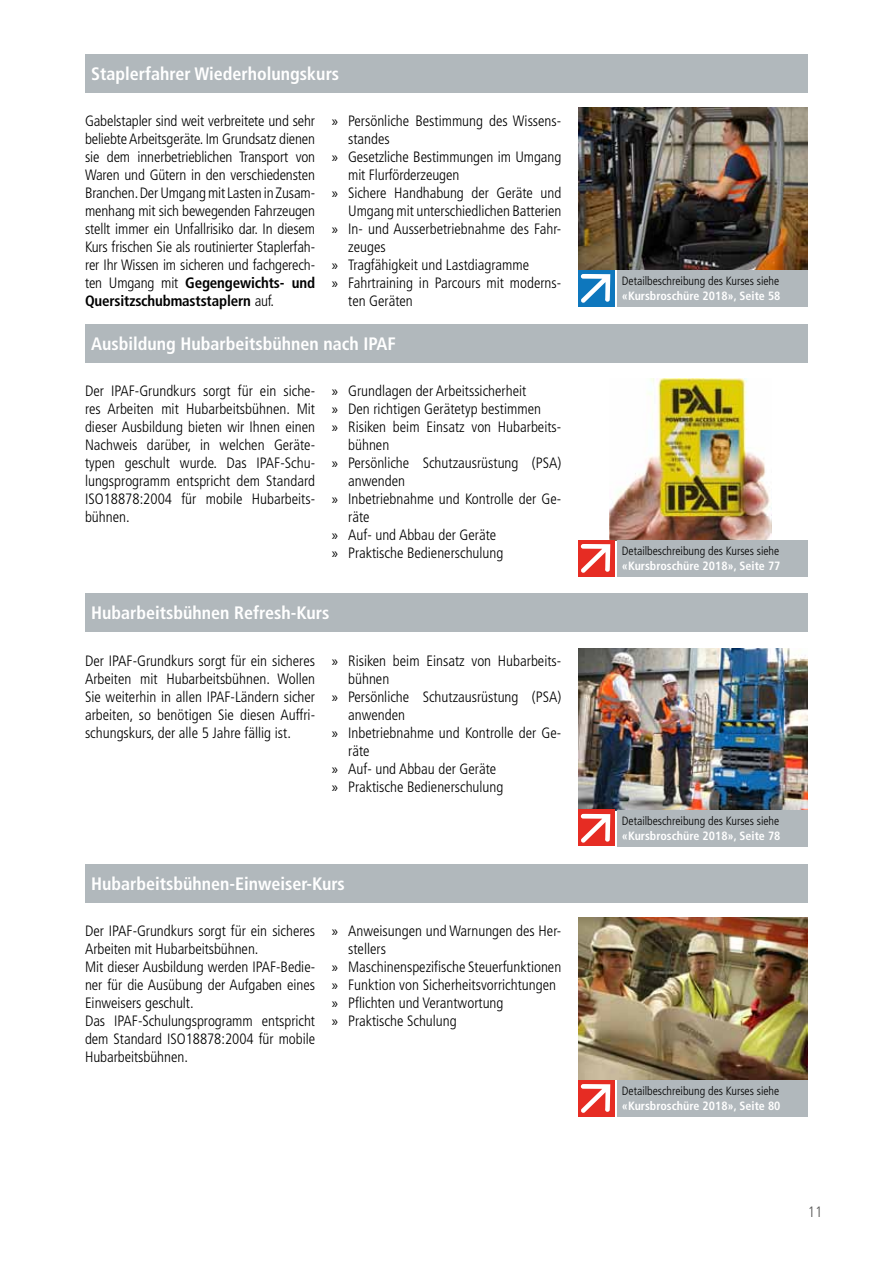
<style>
.page{position:relative;width:893px;height:1263px;background:#fff}
.page>*{position:absolute;margin:0;border:0;box-sizing:border-box;transform-origin:0 0}
.t1{font:700 condensed 18px "Frutiger";color:#fff}
.t2{font:300 condensed 15px/18px "Frutiger";color:#000;text-align:justify}
.t3{font:300 condensed 15px "Frutiger";color:#565655}
.t4{font:300 condensed 12px "Frutiger";color:#000}
.t5{font:700 condensed 12px "Frutiger";color:#fff}
.s1{font-weight:700}
.s2{font-family:"Myriad Pro";font-weight:400;font-stretch:normal}
</style>
<div class="page">
<img style="left:609px;top:378px;width:163px;height:162px">
<img style="left:578px;top:648px;width:230px;height:162px">
<img style="left:578px;top:918px;width:230px;height:162px">
<div style="left:85px;top:324px;width:723px;height:39px;background:#b1b8bc"></div>
<div style="left:85px;top:593px;width:723px;height:38px;background:#b1b8bc"></div>
<div style="left:85px;top:864px;width:723px;height:39px;background:#b1b8bc"></div>
<div style="left:618px;top:540px;width:190px;height:36px;background:#b1b8bc"></div>
<div style="left:618px;top:810px;width:190px;height:36px;background:#b1b8bc"></div>
<div style="left:618px;top:1080px;width:190px;height:36px;background:#b1b8bc"></div>
<div style="left:578px;top:540px;width:36px;height:36px;background:#e62c23"></div>
<svg style="left:581px;top:544px;width:29px;height:29px"></svg>
<div style="left:578px;top:810px;width:36px;height:36px;background:#e62c23"></div>
<svg style="left:581px;top:814px;width:29px;height:29px"></svg>
<div style="left:578px;top:1080px;width:36px;height:36px;background:#e62c23"></div>
<svg style="left:581px;top:1084px;width:29px;height:29px"></svg>
<img style="left:578px;top:108px;width:230px;height:162px">
<div style="left:85px;top:54px;width:723px;height:39px;background:#b1b8bc"></div>
<div style="left:618px;top:270px;width:190px;height:36px;background:#b1b8bc"></div>
<div style="left:578px;top:270px;width:36px;height:36px;background:#0e77bd"></div>
<svg style="left:581px;top:274px;width:29px;height:29px"></svg>
<p class="t1" style="left:91px;top:66px;width:250px">Staplerfahrer Wiederholungskurs</p>
<p class="t2" style="left:85px;top:112px;width:232px">Gabelstapler sind weit verbreitete und sehr beliebte Arbeitsgeräte. Im Grundsatz dienen sie dem innerbetrieblichen Transport von Waren und Gütern in den verschiedensten Branchen. Der Umgang mit Lasten in Zusam&shy;menhang mit sich bewegenden Fahrzeugen stellt immer ein Unfallrisiko dar. In diesem Kurs frischen Sie als routinierter Staplerfah&shy;rer Ihr Wissen im sicheren und fachgerech&shy;ten Umgang mit <span class="s1">Gegengewichts- und Quersitzschubmaststaplern</span> auf.</p>
<p class="t2" style="left:332px;top:112px;width:231px"><span class="s2">»</span> Persönliche Bestimmung des Wissens-</p>
<p class="t2" style="left:348px;top:130px;width:43px">standes</p>
<p class="t2" style="left:332px;top:148px;width:231px"><span class="s2">»</span> Gesetzliche Bestimmungen im Umgang</p>
<p class="t2" style="left:348px;top:166px;width:113px">mit Flurförderzeugen</p>
<p class="t2" style="left:332px;top:184px;width:231px"><span class="s2">»</span> Sichere Handhabung der Geräte und</p>
<p class="t2" style="left:348px;top:202px;width:215px">Umgang mit unterschiedlichen Batterien</p>
<p class="t2" style="left:332px;top:220px;width:231px"><span class="s2">»</span> In- und Ausserbetriebnahme des Fahr-</p>
<p class="t2" style="left:348px;top:238px;width:39px">zeuges</p>
<p class="t2" style="left:332px;top:256px;width:199px"><span class="s2">»</span> Tragfähigkeit und Lastdiagramme</p>
<p class="t2" style="left:332px;top:274px;width:231px"><span class="s2">»</span> Fahrtraining in Parcours mit moderns-</p>
<p class="t2" style="left:348px;top:292px;width:66px">ten Geräten</p>
<p class="t1" style="left:91px;top:336px;width:306px">Ausbildung Hubarbeitsbühnen nach IPAF</p>
<p class="t2" style="left:85px;top:382px;width:232px">Der IPAF-Grundkurs sorgt für ein siche&shy;res Arbeiten mit Hubarbeitsbühnen. Mit dieser Ausbildung bieten wir Ihnen einen Nachweis darüber, in welchen Geräte&shy;typen geschult wurde. Das IPAF-Schu&shy;lungsprogramm entspricht dem Standard ISO18878:2004 für mobile Hubarbeits&shy;bühnen.</p>
<p class="t2" style="left:332px;top:382px;width:196px"><span class="s2">»</span> Grundlagen der Arbeitssicherheit</p>
<p class="t2" style="left:332px;top:400px;width:211px"><span class="s2">»</span> Den richtigen Gerätetyp bestimmen</p>
<p class="t2" style="left:332px;top:418px;width:231px"><span class="s2">»</span> Risiken beim Einsatz von Hubarbeits-</p>
<p class="t2" style="left:348px;top:436px;width:43px">bühnen</p>
<p class="t2" style="left:332px;top:454px;width:231px"><span class="s2">»</span> Persönliche Schutzausrüstung (PSA)</p>
<p class="t2" style="left:348px;top:472px;width:58px">anwenden</p>
<p class="t2" style="left:332px;top:490px;width:231px"><span class="s2">»</span> Inbetriebnahme und Kontrolle der Ge-</p>
<p class="t2" style="left:348px;top:508px;width:23px">räte</p>
<p class="t2" style="left:332px;top:526px;width:166px"><span class="s2">»</span> Auf- und Abbau der Geräte</p>
<p class="t2" style="left:332px;top:544px;width:173px"><span class="s2">»</span> Praktische Bedienerschulung</p>
<p class="t1" style="left:91px;top:605px;width:240px">Hubarbeitsbühnen Refresh-Kurs</p>
<p class="t2" style="left:85px;top:652px;width:232px">Der IPAF-Grundkurs sorgt für ein sicheres Arbeiten mit Hubarbeitsbühnen. Wollen Sie weiterhin in allen IPAF-Ländern sicher arbeiten, so benötigen Sie diesen Auffri&shy;schungskurs, der alle 5 Jahre fällig ist.</p>
<p class="t2" style="left:332px;top:652px;width:231px"><span class="s2">»</span> Risiken beim Einsatz von Hubarbeits-</p>
<p class="t2" style="left:348px;top:670px;width:43px">bühnen</p>
<p class="t2" style="left:332px;top:688px;width:231px"><span class="s2">»</span> Persönliche Schutzausrüstung (PSA)</p>
<p class="t2" style="left:348px;top:706px;width:58px">anwenden</p>
<p class="t2" style="left:332px;top:724px;width:231px"><span class="s2">»</span> Inbetriebnahme und Kontrolle der Ge-</p>
<p class="t2" style="left:348px;top:742px;width:23px">räte</p>
<p class="t2" style="left:332px;top:760px;width:166px"><span class="s2">»</span> Auf- und Abbau der Geräte</p>
<p class="t2" style="left:332px;top:778px;width:173px"><span class="s2">»</span> Praktische Bedienerschulung</p>
<p class="t1" style="left:91px;top:876px;width:255px">Hubarbeitsbühnen-Einweiser-Kurs</p>
<p class="t2" style="left:85px;top:922px;width:232px;text-align:left">Der IPAF-Grundkurs sorgt für ein sicheres Arbeiten mit Hubarbeitsbühnen.<br>Mit dieser Ausbildung werden IPAF-Bedie&shy;ner für die Ausübung der Aufgaben eines Einweisers geschult.<br>Das IPAF-Schulungsprogramm entspricht dem Standard ISO18878:2004 für mobile Hubarbeitsbühnen.</p>
<p class="t2" style="left:332px;top:922px;width:231px"><span class="s2">»</span> Anweisungen und Warnungen des Her-</p>
<p class="t2" style="left:348px;top:940px;width:39px">stellers</p>
<p class="t2" style="left:332px;top:958px;width:231px"><span class="s2">»</span> Maschinenspezifische Steuerfunktionen</p>
<p class="t2" style="left:332px;top:976px;width:226px"><span class="s2">»</span> Funktion von Sicherheitsvorrichtungen</p>
<p class="t2" style="left:332px;top:994px;width:173px"><span class="s2">»</span> Pflichten und Verantwortung</p>
<p class="t2" style="left:332px;top:1012px;width:127px"><span class="s2">»</span> Praktische Schulung</p>
<p class="t4" style="left:622px;top:275px;width:159px">Detailbeschreibung des Kurses siehe</p>
<p class="t5" style="left:622px;top:291px;width:160px">«Kursbroschüre 2018», Seite 58</p>
<p class="t4" style="left:622px;top:545px;width:159px">Detailbeschreibung des Kurses siehe</p>
<p class="t5" style="left:622px;top:561px;width:160px">«Kursbroschüre 2018», Seite 77</p>
<p class="t4" style="left:622px;top:815px;width:159px">Detailbeschreibung des Kurses siehe</p>
<p class="t5" style="left:622px;top:831px;width:160px">«Kursbroschüre 2018», Seite 78</p>
<p class="t4" style="left:622px;top:1085px;width:159px">Detailbeschreibung des Kurses siehe</p>
<p class="t5" style="left:622px;top:1101px;width:160px">«Kursbroschüre 2018», Seite 80</p>
<p class="t3" style="left:808px;top:1204px;width:16px">11</p>
</div>
